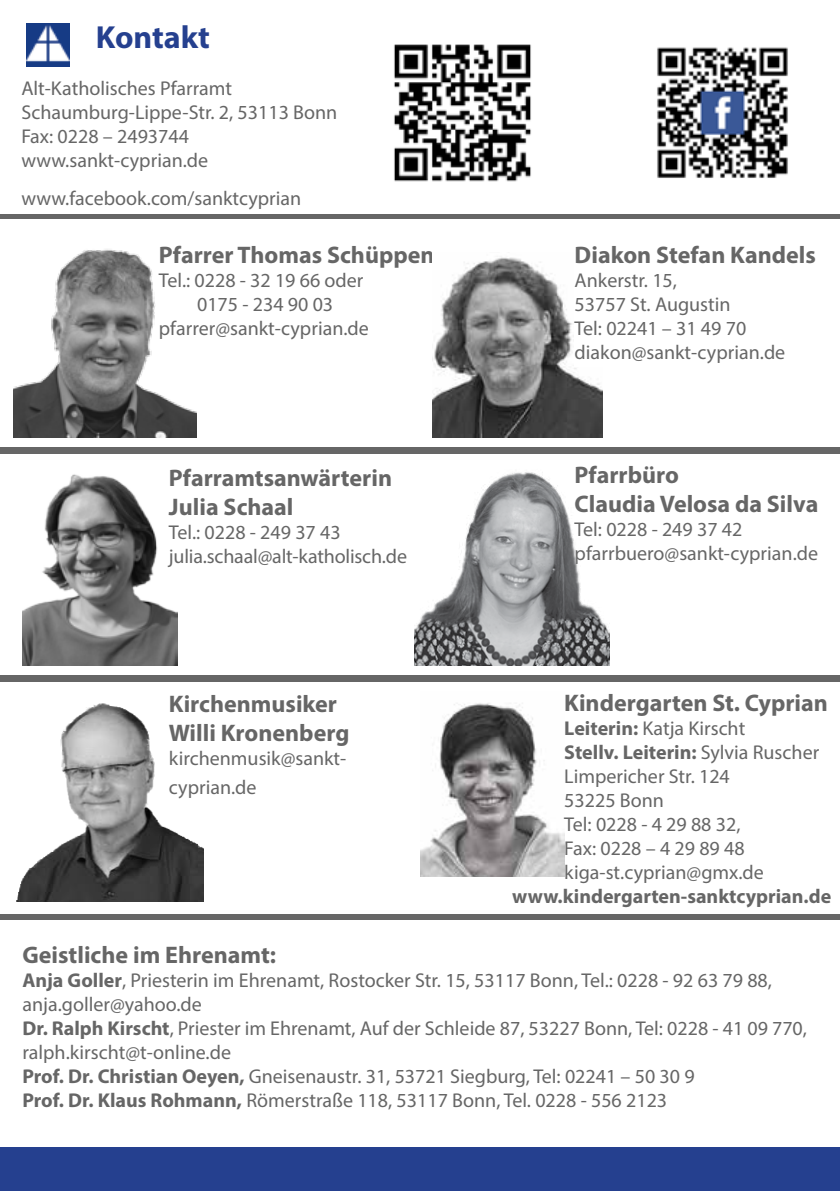
<style>
.page{position:relative;width:840px;height:1191px;background:#fff}
.page>*{position:absolute;margin:0;border:0;box-sizing:border-box;transform-origin:0 0}
.t1{font:700 32px "Myriad Pro";color:#25408f}
.t2{font:700 24px/28.8px "Myriad Pro";color:#666}
.t3{font:20px/24px "Myriad Pro";color:#666}
.t4{font:700 20px "Myriad Pro";color:#666}
.s1{font-weight:700}
</style>
<div class="page">
<img style="left:14px;top:249px;width:182px;height:189px">
<div style="left:0;top:914px;width:839px;height:5px;background:#666"></div>
<div style="left:0;top:1147px;width:839px;height:44px;background:#25408f"></div>
<div style="left:0;top:447px;width:839px;height:7px;background:#666"></div>
<img style="left:27px;top:24px;width:42px;height:42px">
<div style="left:0;top:214px;width:839px;height:5px;background:#666"></div>
<img style="left:394px;top:44px;width:137px;height:138px">
<img style="left:657px;top:47px;width:131px;height:131px">
<img style="left:432px;top:257px;width:170px;height:181px">
<div style="left:574px;top:243px;width:245px;height:124px;background:#fff"></div>
<img style="left:420px;top:703px;width:144px;height:173px">
<img style="left:414px;top:472px;width:195px;height:193px">
<div style="left:0;top:675px;width:839px;height:7px;background:#666"></div>
<img style="left:23px;top:474px;width:154px;height:191px">
<img style="left:16px;top:703px;width:188px;height:198px">
<h1 class="t1" style="left:96px;top:16px;width:115px">Kontakt</h1>
<p class="t3" style="left:21px;top:76px;width:317px">Alt-Katholisches Pfarramt<br>Schaumburg-Lippe-Str. 2, 53113 Bonn<br>Fax: 0228 – 2493744 www.sankt-cyprian.de</p>
<p class="t3" style="left:21px;top:186px;width:281px">www.facebook.com/sanktcyprian</p>
<p class="t2" style="left:159px;top:240px;width:277px">Pfarrer Thomas Schüppen</p>
<p class="t3" style="left:159px;top:268px;width:211px;text-align:center">Tel.: 0228 - 32 19 66 oder<br>0175 - 234 90 03 pfarrer@sankt-cyprian.de</p>
<p class="t2" style="left:169px;top:463px;width:224px">Pfarramtsanwärterin<br>Julia Schaal</p>
<p class="t3" style="left:169px;top:520px;width:239px">Tel.: 0228 - 249 37 43 julia.schaal@alt-katholisch.de</p>
<p class="t2" style="left:169px;top:689px;width:182px">Kirchenmusiker<br>Willi Kronenberg</p>
<p class="t3" style="left:169px;top:743px;width:179px;line-height:28.8px">kirchenmusik@sankt&shy;cyprian.de</p>
<p class="t2" style="left:574px;top:240px;width:242px">Diakon Stefan Kandels</p>
<p class="t3" style="left:574px;top:268px;width:212px">Ankerstr. 15,<br>53757 St. Augustin<br>Tel: 02241 – 31 49 70 diakon@sankt-cyprian.de</p>
<p class="t2" style="left:574px;top:459px;width:245px">Pfarrbüro<br>Claudia Velosa da Silva</p>
<p class="t3" style="left:574px;top:516px;width:245px">Tel: 0228 - 249 37 42 pfarrbuero@sankt-cyprian.de</p>
<p class="t2" style="left:564px;top:688px;width:265px">Kindergarten St. Cyprian</p>
<p class="t3" style="left:564px;top:716px;width:256px"><span class="s1">Leiterin:</span> Katja Kirscht<br><span class="s1">Stellv. Leiterin:</span> Sylvia Ruscher<br>Limpericher Str. 124<br>53225 Bonn<br>Tel: 0228 - 4 29 88 32,<br>Fax: 0228 – 4 29 89 48 kiga-st.cyprian@gmx.de</p>
<p class="t4" style="left:512px;top:883px;width:320px">www.kindergarten-sanktcyprian.de</p>
<p class="t2" style="left:22px;top:939px;width:255px">Geistliche im Ehrenamt:</p>
<p class="t3" style="left:22px;top:967px;width:785px"><span class="s1">Anja Goller</span>, Priesterin im Ehrenamt, Rostocker Str. 15, 53117 Bonn, Tel.: 0228 - 92 63 79 88, anja.goller@yahoo.de<br><span class="s1">Dr. Ralph Kirscht</span>, Priester im Ehrenamt, Auf der Schleide 87, 53227 Bonn, Tel: 0228 - 41 09 770, ralph.kirscht@t-online.de<br><span class="s1">Prof. Dr. Christian Oeyen,</span> Gneisenaustr. 31, 53721 Siegburg, Tel: 02241 – 50 30 9<br><span class="s1">Prof. Dr. Klaus Rohmann,</span> Römerstraße 118, 53117 Bonn, Tel. 0228 - 556 2123</p>
</div>
